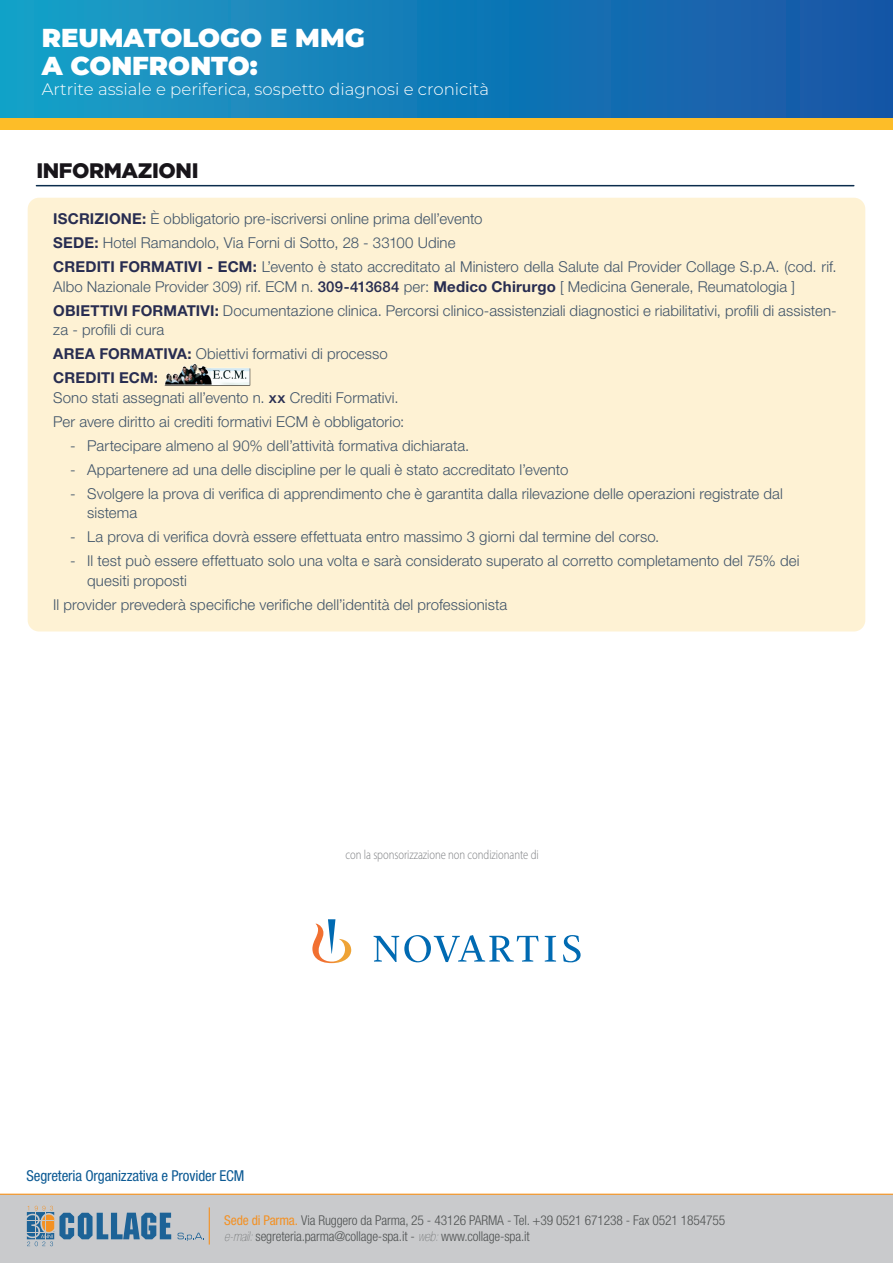
<style>
.page{position:relative;width:893px;height:1263px;background:#fff}
.page>*{position:absolute;margin:0;border:0;box-sizing:border-box;transform-origin:0 0}
.t1{font:900 25.95px/27.8px "Montserrat";color:#fff}
.t2{font:900 21px "Gotham";letter-spacing:-.02em;color:#18151a}
.t3{font:300 16.65px "Montserrat";color:#fff}
.t4{font:300 15px/24px "Helvetica Neue LT Std";letter-spacing:.005em;color:#405469}
.t5{font:condensed 15px "Helvetica Neue LT Std";letter-spacing:-.01em;color:#0c5a94}
.t6{font:300 condensed 13.5px/15.8px "Helvetica Neue LT Std";letter-spacing:-.01em;color:#505353}
.t7{font:300 semi-condensed 13.2px "Myriad Pro";letter-spacing:-.005em;color:#808285;scale:.9 1}
.s1{font-weight:700;color:#282d51}
.s2{font-weight:500;color:#282d51}
.s3{font-weight:400;color:#f39124}
.s4{font-weight:200;font-style:italic}
</style>
<div class="page">
<div style="left:0;top:1194px;width:893px;height:69px;background:#c9cacc"></div>
<hr style="left:0;top:1194px;width:893px;height:1px;background:#f7931d">
<hr style="left:36px;top:185px;width:818px;height:1px;background:#0b2c4c">
<div style="left:28px;top:198px;width:837px;height:433px;background:#fef2d4;border-radius:11px"></div>
<hr style="left:209px;top:1207px;width:1px;height:37px;background:#f39124">
<svg style="left:178px;top:1233px;width:26px;height:8px"></svg>
<svg style="left:26px;top:1206px;width:145px;height:40px"></svg>
<img style="left:164px;top:364px;width:87px;height:22px">
<div style="left:0;top:0;width:893px;height:124px;background:linear-gradient(to right,#17a1c8,#1454a6)"></div>
<div style="left:0;top:118px;width:893px;height:12px;background:#fdbd28"></div>
<svg style="left:312px;top:919px;width:269px;height:44px"></svg>
<h1 class="t1" style="left:42px;top:23px;width:325px">REUMATOLOGO E MMG<br>A CONFRONTO:</h1>
<p class="t3" style="left:42px;top:78px;width:449px">Artrite assiale e periferica, sospetto diagnosi e cronicità</p>
<h2 class="t2" style="left:36px;top:159px;width:164px">INFORMAZIONI</h2>
<p class="t4" style="left:53px;top:207px;width:785px"><span class="s1">ISCRIZIONE:</span> È obbligatorio pre-iscriversi online prima dell’evento<br><span class="s1">SEDE:</span> Hotel Ramandolo, Via Forni di Sotto, 28 - 33100 Udine<br><span class="s1">CREDITI FORMATIVI - ECM:</span> L’evento è stato accreditato al Ministero della Salute dal Provider Collage S.p.A. (cod. rif.</p>
<p class="t4" style="left:53px;top:274px;width:785px">Albo Nazionale Provider 309) rif. ECM n. <span class="s2">309-413684</span> per: <span class="s1">Medico Chirurgo</span> [ Medicina Generale, Reumatologia ]<br><span class="s1">OBIETTIVI FORMATIVI:</span> Documentazione clinica. Percorsi clinico-assistenziali diagnostici e riabilitativi, profili di assisten-</p>
<p class="t4" style="left:53px;top:318px;width:336px">za - profili di cura<br><span class="s1">AREA FORMATIVA:</span> Obiettivi formativi di processo<br><span class="s1">CREDITI ECM:</span></p>
<p class="t4" style="left:53px;top:385px;width:353px">Sono stati assegnati all’evento n. <span class="s2">xx</span> Crediti Formativi.<br>Per avere diritto ai crediti formativi ECM è obbligatorio:</p>
<p class="t4" style="left:70px;top:433px;width:401px">- Partecipare almeno al 90% dell’attività formativa dichiarata.</p>
<p class="t4" style="left:70px;top:457px;width:500px">- Appartenere ad una delle discipline per le quali è stato accreditato l’evento</p>
<p class="t4" style="left:87px;top:483px;width:697px;line-height:19.5px;text-indent:-17px">- Svolgere la prova di verifica di apprendimento che è garantita dalla rilevazione delle operazioni registrate dal sistema</p>
<p class="t4" style="left:70px;top:525px;width:591px">- La prova di verifica dovrà essere effettuata entro massimo 3 giorni dal termine del corso.</p>
<p class="t4" style="left:87px;top:551px;width:714px;line-height:19.5px;text-indent:-17px">- Il test può essere effettuato solo una volta e sarà considerato superato al corretto completamento del 75% dei quesiti proposti</p>
<p class="t4" style="left:53px;top:592px;width:456px">Il provider prevederà specifiche verifiche dell’identità del professionista</p>
<p class="t7" style="left:345px;top:847px;width:216px">con la sponsorizzazione non condizionante di</p>
<p class="t5" style="left:26px;top:1167px;width:219px">Segreteria Organizzativa e Provider ECM</p>
<p class="t6" style="left:224px;top:1212px;width:503px"><span class="s3">Sede di Parma.</span> Via Ruggero da Parma, 25 - 43126 PARMA - Tel. +39 0521 671238 - Fax 0521 1854755 <span class="s4">e-mail:</span> segreteria.parma@collage-spa.it - <span class="s4">web:</span> www.collage-spa.it</p>
</div>
